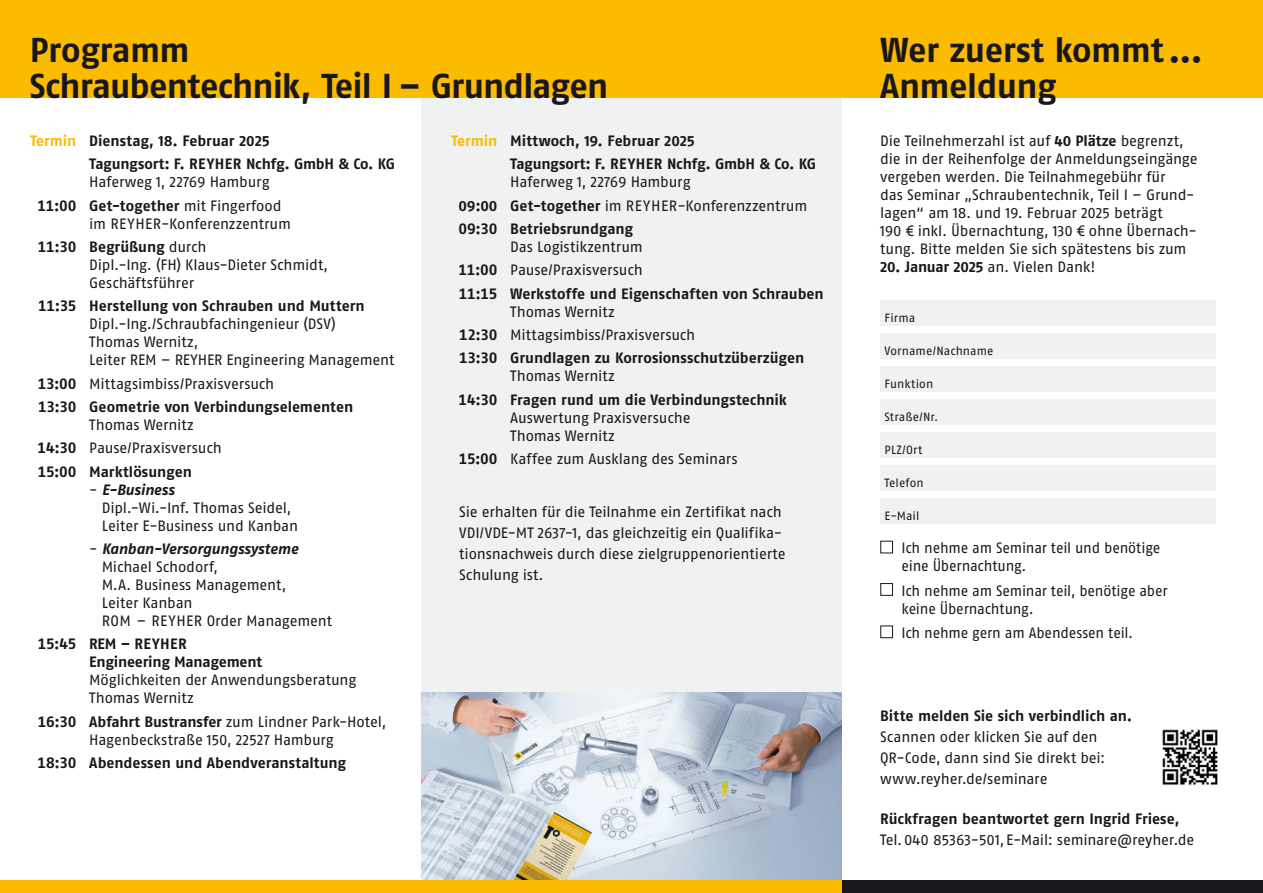
<style>
.page{position:relative;width:1263px;height:893px;background:#fff}
.page>*{position:absolute;margin:0;border:0;box-sizing:border-box;transform-origin:0 0}
.Headline_Bold_23_24{font:700 34.5px/36px "Fago Pro";letter-spacing:-.02em;color:#1a171c}
.Programm_REGULAR{font:15px/18px "Fago Pro";letter-spacing:-.01em;color:#1a171c}
.Copy_10_14{font:15px/18px "Fago Pro";letter-spacing:-.015em;color:#1a171c}
.Programm_REGULAR-2{font:700 15px/18px "Fago Pro";letter-spacing:-.005em;color:#1a171c}
.Ankreuztexte_10_14{font:15px/18px "Fago Pro";letter-spacing:-.015em;color:#1a171c;scale:.96 1}
.Copy_Bold_10_14{font:700 15px "Fago Pro";color:#1a171c}
.Adressfeld_8_11{font:12px "Fago Pro";letter-spacing:.01em;color:#1a171c}
.s1{color:#fabb00}
.s2{font-weight:400}
.s3{font-weight:700}
.s4{font-weight:700;font-style:italic}
</style>
<div class="page">
<div style="left:421px;top:98px;width:421px;height:782px;background:#f0f1f1"></div>
<div style="left:842px;top:0;width:421px;height:98px;background:#fabb00"></div>
<img style="left:421px;top:692px;width:421px;height:188px">
<div style="left:213px;top:880px;width:208px;height:13px;background:#fabb00"></div>
<div style="left:0;top:880px;width:213px;height:13px;background:#fabb00"></div>
<div style="left:631px;top:880px;width:211px;height:13px;background:#fabb00"></div>
<div style="left:842px;top:880px;width:210px;height:13px;background:#1a171c"></div>
<div style="left:1052px;top:880px;width:211px;height:13px;background:#1a171c"></div>
<div style="left:421px;top:880px;width:210px;height:13px;background:#fabb00"></div>
<div style="left:0;top:0;width:842px;height:98px;background:#fabb00"></div>
<div style="left:880px;top:300px;width:336px;height:26px;background:#f0f1f1"></div>
<div style="left:880px;top:333px;width:336px;height:26px;background:#f0f1f1"></div>
<div style="left:880px;top:366px;width:336px;height:26px;background:#f0f1f1"></div>
<div style="left:880px;top:399px;width:336px;height:26px;background:#f0f1f1"></div>
<div style="left:880px;top:432px;width:336px;height:26px;background:#f0f1f1"></div>
<div style="left:880px;top:465px;width:336px;height:26px;background:#f0f1f1"></div>
<div style="left:880px;top:498px;width:336px;height:26px;background:#f0f1f1"></div>
<div style="left:880px;top:541px;width:13px;height:12px;border:1px solid #1a171c"></div>
<div style="left:880px;top:583px;width:13px;height:13px;border:1px solid #1a171c"></div>
<div style="left:880px;top:625px;width:13px;height:13px;border:1px solid #1a171c"></div>
<img style="left:1162px;top:729px;width:56px;height:56px">
<p class="Headline_Bold_23_24" style="left:30px;top:32px;width:161px">Programm</p>
<p class="Headline_Bold_23_24" style="left:30px;top:68px;width:580px">Schraubentechnik, Teil I – Grundlagen</p>
<p class="Programm_REGULAR-2" style="left:30px;top:132px;width:241px"><span class="s1">Termin</span> Dienstag, 18. Februar 2025</p>
<p class="Programm_REGULAR-2" style="left:89px;top:155px;width:307px">Tagungsort: F. REYHER Nchfg. GmbH &amp; Co. KG<br><span class="s2">Haferweg 1, 22769 Hamburg</span></p>
<p class="Programm_REGULAR" style="left:89px;top:196px;width:203px;text-indent:-52px"><span class="s3">11:00 Get-together</span> mit Fingerfood im REYHER-Konferenzzentrum</p>
<p class="Programm_REGULAR" style="left:89px;top:238px;width:240px;text-indent:-51px"><span class="s3">11:30 Begrüßung</span> durch<br>Dipl.-Ing. (FH) Klaus-Dieter Schmidt,<br>Geschäftsführer</p>
<p class="Programm_REGULAR" style="left:89px;top:297px;width:307px;text-indent:-51px"><span class="s3">11:35 Herstellung von Schrauben und Muttern </span>Dipl.-Ing./Schraubfachingenieur (DSV)<br>Thomas Wernitz,<br>Leiter REM – REYHER Engineering Management</p>
<p class="Programm_REGULAR" style="left:38px;top:374px;width:238px"><span class="s3">13:00</span> Mittagsimbiss/Praxisversuch</p>
<p class="Programm_REGULAR-2" style="left:89px;top:398px;width:266px;text-indent:-51px">13:30 Geometrie von Verbindungselementen<br><span class="s2">Thomas Wernitz</span></p>
<p class="Programm_REGULAR" style="left:38px;top:439px;width:186px"><span class="s3">14:30</span> Pause/Praxisversuch</p>
<p class="Programm_REGULAR-2" style="left:38px;top:462px;width:156px">15:00 Marktlösungen</p>
<p class="Programm_REGULAR" style="left:102px;top:480px;width:198px;text-indent:-12px">- <span class="s4">E-Business<br></span>Dipl.-Wi.-Inf. Thomas Seidel,<br>Leiter E-Business und Kanban</p>
<p class="Programm_REGULAR" style="left:30px;top:540px;width:24px">-</p>
<p class="Programm_REGULAR" style="left:102px;top:540px;width:232px"><span class="s4">Kanban-Versorgungssysteme<br></span>Michael Schodorf,<br>M.A. Business Management,<br>Leiter Kanban<br>ROM – REYHER Order Management</p>
<p class="Programm_REGULAR" style="left:89px;top:635px;width:268px;text-indent:-51px"><span class="s3">15:45 REM – REYHER<br>Engineering Management<br></span>Möglichkeiten der Anwendungsberatung<br>Thomas Wernitz</p>
<p class="Programm_REGULAR" style="left:38px;top:712px;width:350px;text-align:center"><span class="s3">16:30 Abfahrt Bustransfer</span> zum Lindner Park- Hotel,<br>Hagenbeckstraße 150, 22527 Hamburg</p>
<p class="Programm_REGULAR-2" style="left:38px;top:754px;width:310px">18:30 Abendessen und Abendveranstaltung</p>
<p class="Programm_REGULAR-2" style="left:451px;top:132px;width:245px"><span class="s1">Termin</span> Mittwoch, 19. Februar 2025</p>
<p class="Programm_REGULAR-2" style="left:510px;top:155px;width:307px">Tagungsort: F. REYHER Nchfg. GmbH &amp; Co. KG<br><span class="s2">Haferweg 1, 22769 Hamburg</span></p>
<p class="Programm_REGULAR" style="left:458px;top:196px;width:350px"><span class="s3">09:00 Get-together</span> im REYHER-Konferenzzentrum</p>
<p class="Programm_REGULAR-2" style="left:510px;top:220px;width:134px;text-indent:-52px">09:30 Betriebsrundgang<br><span class="s2">Das Logistikzentrum</span></p>
<p class="Programm_REGULAR" style="left:458px;top:261px;width:186px"><span class="s3">11:00</span> Pause/Praxisversuch</p>
<p class="Programm_REGULAR-2" style="left:510px;top:284px;width:315px;text-indent:-51px">11:15 Werkstoffe und Eigenschaften von Schrauben<br><span class="s2">Thomas Wernitz</span></p>
<p class="Programm_REGULAR" style="left:459px;top:326px;width:238px"><span class="s3">12:30</span> Mittagsimbiss/Praxisversuch</p>
<p class="Programm_REGULAR-2" style="left:510px;top:349px;width:295px;text-indent:-51px">13:30 Grundlagen zu Korrosionsschutzüberzügen<br><span class="s2">Thomas Wernitz</span></p>
<p class="Programm_REGULAR-2" style="left:510px;top:390px;width:278px;text-indent:-52px">14:30 Fragen rund um die Verbindungstechnik<br><span class="s2">Auswertung Praxisversuche<br>Thomas Wernitz</span></p>
<p class="Programm_REGULAR" style="left:459px;top:450px;width:281px"><span class="s3">15:00</span> Kaffee zum Ausklang des Seminars</p>
<p class="Copy_10_14" style="left:459px;top:502px;width:328px;line-height:21px">Sie erhalten für die Teilnahme ein Zertifikat nach VDI/VDE-MT 2637-1, das gleichzeitig ein Qualifika&shy;tionsnachweis durch diese zielgruppenorientierte Schulung ist.</p>
<p class="Headline_Bold_23_24" style="left:880px;top:32px;width:324px">Wer zuerst kommt...<br>Anmeldung</p>
<p class="Copy_10_14" style="left:880px;top:132px;width:319px">Die Teilnehmerzahl ist auf <span class="s3">40 Plätze</span> begrenzt, die in der Reihenfolge der Anmeldungseingänge vergeben werden. Die Teilnahmegebühr für<br>das Seminar „Schraubentechnik, Teil I – Grund&shy;lagen“ am 18. und 19. Februar 2025 beträgt<br>190 € inkl. Übernachtung, 130 € ohne Übernach&shy;tung. Bitte melden Sie sich spätestens bis zum</p>
<p class="Copy_10_14" style="left:880px;top:258px;width:217px"><span class="s3">20. Januar 2025</span> an. Vielen Dank!</p>
<p class="Adressfeld_8_11" style="left:884px;top:310px;width:32px">Firma</p>
<p class="Adressfeld_8_11" style="left:884px;top:343px;width:110px">Vorname/Nachname</p>
<p class="Adressfeld_8_11" style="left:884px;top:376px;width:50px">Funktion</p>
<p class="Adressfeld_8_11" style="left:884px;top:409px;width:55px">Straße/Nr.</p>
<p class="Adressfeld_8_11" style="left:884px;top:442px;width:39px">PLZ/Ort</p>
<p class="Adressfeld_8_11" style="left:884px;top:475px;width:41px">Telefon</p>
<p class="Adressfeld_8_11" style="left:884px;top:508px;width:36px">E-Mail</p>
<p class="Ankreuztexte_10_14" style="left:901px;top:539px;width:271px">Ich nehme am Seminar teil und benötige eine Übernachtung.</p>
<p class="Ankreuztexte_10_14" style="left:901px;top:582px;width:279px">Ich nehme am Seminar teil, benötige aber keine Übernachtung.</p>
<p class="Ankreuztexte_10_14" style="left:901px;top:624px;width:243px">Ich nehme gern am Abendessen teil.</p>
<p class="Copy_Bold_10_14" style="left:880px;top:707px;width:254px">Bitte melden Sie sich verbindlich an.</p>
<p class="Copy_10_14" style="left:880px;top:726px;width:227px;line-height:21px">Scannen oder klicken Sie auf den<br>QR-Code, dann sind Sie direkt bei: www.reyher.de/seminare</p>
<p class="Copy_Bold_10_14" style="left:880px;top:810px;width:301px">Rückfragen beantwortet gern Ingrid Friese,</p>
<p class="Copy_10_14" style="left:880px;top:831px;width:316px">Tel.040 85363-501,E-Mail: seminare@reyher.de</p>
</div>
